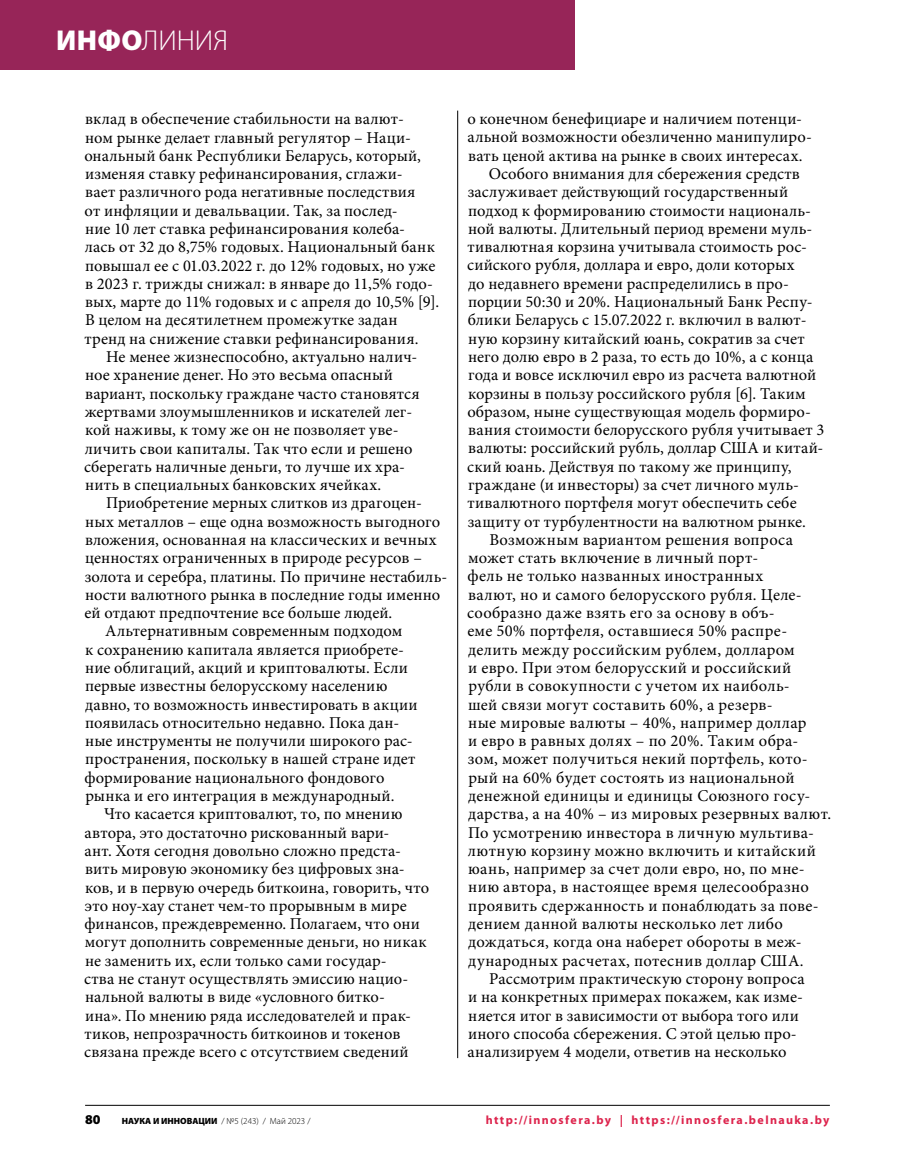
<style>
.page{position:relative;width:915px;height:1170px;background:#fff}
.page>*{position:absolute;margin:0;border:0;box-sizing:border-box;transform-origin:0 0}
.t1{font:300 28.8px "Myriad Pro";letter-spacing:-.005em;color:#fff}
.t2{font:16.5px/18.3px "Minion Pro";letter-spacing:.01em;color:#000}
.t3{font:16.5px "Minion Pro";letter-spacing:.03em;color:#000}
.t4{font:900 13.5px "Myriad Pro";color:#000}
.t5{font:700 12px "Myriad Pro";letter-spacing:.115em;color:#dd244d}
.t6{font:300 9px "Myriad Pro";color:#000}
.s1{font-weight:900}
</style>
<div class="page">
<hr style="left:457px;top:111px;width:1px;height:946px;background:#000">
<hr style="left:85px;top:1104px;width:744px;height:1px;background:#000">
<div style="left:0;top:0;width:574px;height:70px;background:#972558"></div>
<h1 class="t1" style="left:56px;top:24px;width:173px"><span class="s1">ИНФО</span>ЛИНИЯ</h1>
<p class="t2" style="left:84px;top:110px;width:356px">вклад в обеспечение стабильности на валют-<br>ном рынке делает главный регулятор – Наци&shy;ональный банк Республики Беларусь, который, изменяя ставку рефинансирования, сглажи-<br>вает различного рода негативные последствия<br>от инфляции и девальвации. Так, за послед-<br>ние 10 лет ставка рефинансирования колеба-<br>лась от 32 до 8,75% годовых. Национальный банк повышал ее с 01.03.2022 г. до 12% годовых, но уже в 2023 г. трижды снижал: в январе до 11,5% годо&shy;вых, марте до 11% годовых и с апреля до 10,5% [9].<br>В целом на десятилетнем промежутке задан тренд на снижение ставки рефинансирования.</p>
<p class="t2" style="left:84px;top:347px;width:337px;text-indent:22px">Не менее жизнеспособно, актуально налич&shy;ное хранение денег. Но это весьма опасный вариант, поскольку граждане часто становятся жертвами злоумышленников и искателей лег&shy;кой наживы, к тому же он не позволяет уве&shy;личить свои капиталы. Так что если и решено сберегать наличные деньги, то лучше их хра&shy;нить в специальных банковских ячейках.</p>
<p class="t2" style="left:106px;top:494px;width:317px">Приобретение мерных слитков из драгоцен-</p>
<p class="t2" style="left:85px;top:512px;width:356px">ных металлов – еще одна возможность выгодного</p>
<p class="t2" style="left:85px;top:530px;width:353px">вложения, основанная на классических и вечных</p>
<p class="t2" style="left:85px;top:549px;width:338px">ценностях ограниченных в природе ресурсов –</p>
<p class="t2" style="left:85px;top:567px;width:364px">золота и серебра, платины. По причине нестабиль-</p>
<p class="t2" style="left:85px;top:585px;width:356px">ности валютного рынка в последние годы именно</p>
<p class="t2" style="left:84px;top:603px;width:309px">ей отдают предпочтение все больше людей.</p>
<p class="t2" style="left:105px;top:622px;width:298px">Альтернативным современным подходом</p>
<p class="t2" style="left:85px;top:640px;width:320px">к сохранению капитала является приобрете-</p>
<p class="t2" style="left:85px;top:658px;width:324px">ние облигаций, акций и криптовалюты. Если</p>
<p class="t2" style="left:85px;top:677px;width:304px">первые известны белорусскому населению</p>
<p class="t2" style="left:85px;top:695px;width:334px">давно, то возможность инвестировать в акции</p>
<p class="t2" style="left:85px;top:713px;width:315px">появилась относительно недавно. Пока дан-</p>
<p class="t2" style="left:85px;top:731px;width:329px">ные инструменты не получили широкого рас-</p>
<p class="t2" style="left:85px;top:750px;width:332px">пространения, поскольку в нашей стране идет</p>
<p class="t2" style="left:85px;top:768px;width:301px">формирование национального фондового</p>
<p class="t2" style="left:85px;top:786px;width:310px">рынка и его интеграция в международный.</p>
<p class="t2" style="left:104px;top:805px;width:299px">Что касается криптовалют, то, по мнению</p>
<p class="t2" style="left:84px;top:823px;width:306px">автора, это достаточно рискованный вари-</p>
<p class="t2" style="left:84px;top:841px;width:318px">ант. Хотя сегодня довольно сложно предста-</p>
<p class="t2" style="left:85px;top:859px;width:321px">вить мировую экономику без цифровых зна-</p>
<p class="t2" style="left:85px;top:878px;width:345px">ков, и в первую очередь биткоина, говорить, что</p>
<p class="t2" style="left:85px;top:896px;width:323px">это ноу-хау станет чем-то прорывным в мире</p>
<p class="t2" style="left:85px;top:914px;width:337px">финансов, преждевременно. Полагаем, что они</p>
<p class="t2" style="left:85px;top:933px;width:343px">могут дополнить современные деньги, но никак</p>
<p class="t2" style="left:85px;top:951px;width:303px">не заменить их, если только сами государ-</p>
<p class="t2" style="left:84px;top:969px;width:326px">ства не станут осуществлять эмиссию нацио-</p>
<p class="t2" style="left:85px;top:987px;width:301px">нальной валюты в виде «условного битко-</p>
<p class="t2" style="left:85px;top:1006px;width:327px">ина». По мнению ряда исследователей и прак-</p>
<p class="t2" style="left:85px;top:1024px;width:317px">тиков, непрозрачность биткоинов и токенов</p>
<p class="t2" style="left:84px;top:1042px;width:326px">связана прежде всего с отсутствием сведений</p>
<p class="t2" style="left:467px;top:110px;width:336px">о конечном бенефициаре и наличием потенци-</p>
<p class="t2" style="left:467px;top:128px;width:345px">альной возможности обезличенно манипулиро-</p>
<p class="t2" style="left:468px;top:146px;width:336px">вать ценой актива на рынке в своих интересах.</p>
<p class="t2" style="left:488px;top:165px;width:312px">Особого внимания для сбережения средств</p>
<p class="t2" style="left:467px;top:183px;width:322px">заслуживает действующий государственный</p>
<p class="t2" style="left:468px;top:201px;width:344px">подход к формированию стоимости националь-</p>
<p class="t2" style="left:468px;top:219px;width:346px">ной валюты. Длительный период времени муль-</p>
<p class="t2" style="left:467px;top:238px;width:341px">тивалютная корзина учитывала стоимость рос-</p>
<p class="t2" style="left:467px;top:256px;width:329px">сийского рубля, доллара и евро, доли которых</p>
<p class="t2" style="left:468px;top:274px;width:322px">до недавнего времени распределились в про-</p>
<p class="t2" style="left:468px;top:293px;width:346px">порции 50:30 и 20%. Национальный Банк Респу-</p>
<p class="t2" style="left:467px;top:311px;width:340px">блики Беларусь с 15.07.2022 г. включил в валют-</p>
<p class="t2" style="left:468px;top:329px;width:338px">ную корзину китайский юань, сократив за счет</p>
<p class="t2" style="left:468px;top:347px;width:346px">него долю евро в 2 раза, то есть до 10%, а с конца</p>
<p class="t2" style="left:468px;top:366px;width:349px">года и вовсе исключил евро из расчета валютной</p>
<p class="t2" style="left:468px;top:384px;width:339px">корзины в пользу российского рубля [6]. Таким</p>
<p class="t2" style="left:467px;top:402px;width:345px">образом, ныне существующая модель формиро-</p>
<p class="t2" style="left:468px;top:421px;width:357px">вания стоимости белорусского рубля учитывает 3</p>
<p class="t2" style="left:468px;top:439px;width:357px">валюты: российский рубль, доллар США и китай-</p>
<p class="t2" style="left:467px;top:457px;width:326px">ский юань. Действуя по такому же принципу,</p>
<p class="t2" style="left:468px;top:475px;width:332px">граждане (и инвесторы) за счет личного муль-</p>
<p class="t2" style="left:467px;top:494px;width:330px">тивалютного портфеля могут обеспечить себе</p>
<p class="t2" style="left:467px;top:512px;width:339px">защиту от турбулентности на валютном рынке.</p>
<p class="t2" style="left:489px;top:530px;width:305px">Возможным вариантом решения вопроса</p>
<p class="t2" style="left:468px;top:549px;width:292px">может стать включение в личный порт-</p>
<p class="t2" style="left:467px;top:567px;width:297px">фель не только названных иностранных</p>
<p class="t2" style="left:468px;top:585px;width:335px">валют, но и самого белорусского рубля. Целе-</p>
<p class="t2" style="left:467px;top:603px;width:309px">сообразно даже взять его за основу в объ-</p>
<p class="t2" style="left:467px;top:622px;width:321px">еме 50% портфеля, оставшиеся 50% распре-</p>
<p class="t2" style="left:468px;top:640px;width:328px">делить между российским рублем, долларом</p>
<p class="t2" style="left:468px;top:658px;width:324px">и евро. При этом белорусский и российский</p>
<p class="t2" style="left:468px;top:676px;width:323px">рубли в совокупности с учетом их наиболь-</p>
<p class="t2" style="left:468px;top:695px;width:306px">шей связи могут составить 60%, а резерв-</p>
<p class="t2" style="left:468px;top:713px;width:340px">ные мировые валюты – 40%, например доллар</p>
<p class="t2" style="left:468px;top:731px;width:331px">и евро в равных долях – по 20%. Таким обра-</p>
<p class="t2" style="left:467px;top:750px;width:341px">зом, может получиться некий портфель, кото-</p>
<p class="t2" style="left:468px;top:768px;width:327px">рый на 60% будет состоять из национальной</p>
<p class="t2" style="left:468px;top:786px;width:343px">денежной единицы и единицы Союзного госу-</p>
<p class="t2" style="left:468px;top:804px;width:364px">дарства, а на 40% – из мировых резервных валют.</p>
<p class="t2" style="left:468px;top:823px;width:347px">По усмотрению инвестора в личную мультива-</p>
<p class="t3" style="left:468px;top:839px;width:349px">лютную корзину можно включить и китайский</p>
<p class="t2" style="left:468px;top:859px;width:338px">юань, например за счет доли евро, но, по мне-</p>
<p class="t2" style="left:468px;top:878px;width:342px">нию автора, в настоящее время целесообразно</p>
<p class="t2" style="left:468px;top:896px;width:352px">проявить сдержанность и понаблюдать за пове-</p>
<p class="t2" style="left:468px;top:914px;width:316px">дением данной валюты несколько лет либо</p>
<p class="t2" style="left:468px;top:932px;width:335px">дождаться, когда она наберет обороты в меж-</p>
<p class="t2" style="left:468px;top:951px;width:337px">дународных расчетах, потеснив доллар США.</p>
<p class="t2" style="left:489px;top:969px;width:317px">Рассмотрим практическую сторону вопроса</p>
<p class="t2" style="left:468px;top:987px;width:336px">и на конкретных примерах покажем, как изме-</p>
<p class="t2" style="left:468px;top:1006px;width:332px">няется итог в зависимости от выбора того или</p>
<p class="t2" style="left:468px;top:1024px;width:330px">иного способа сбережения. С этой целью про-</p>
<p class="t2" style="left:467px;top:1042px;width:320px">анализируем 4 модели, ответив на несколько</p>
<p class="t4" style="left:85px;top:1112px;width:17px">80</p>
<p class="t6" style="left:122px;top:1116px;width:190px"><span class="s1">НАУКА И ИННОВАЦИИ</span> / №5 (243) / Май 2023 /</p>
<p class="t5" style="left:485px;top:1113px;width:345px">http://innosfera.by | https://innosfera.belnauka.by</p>
</div>
